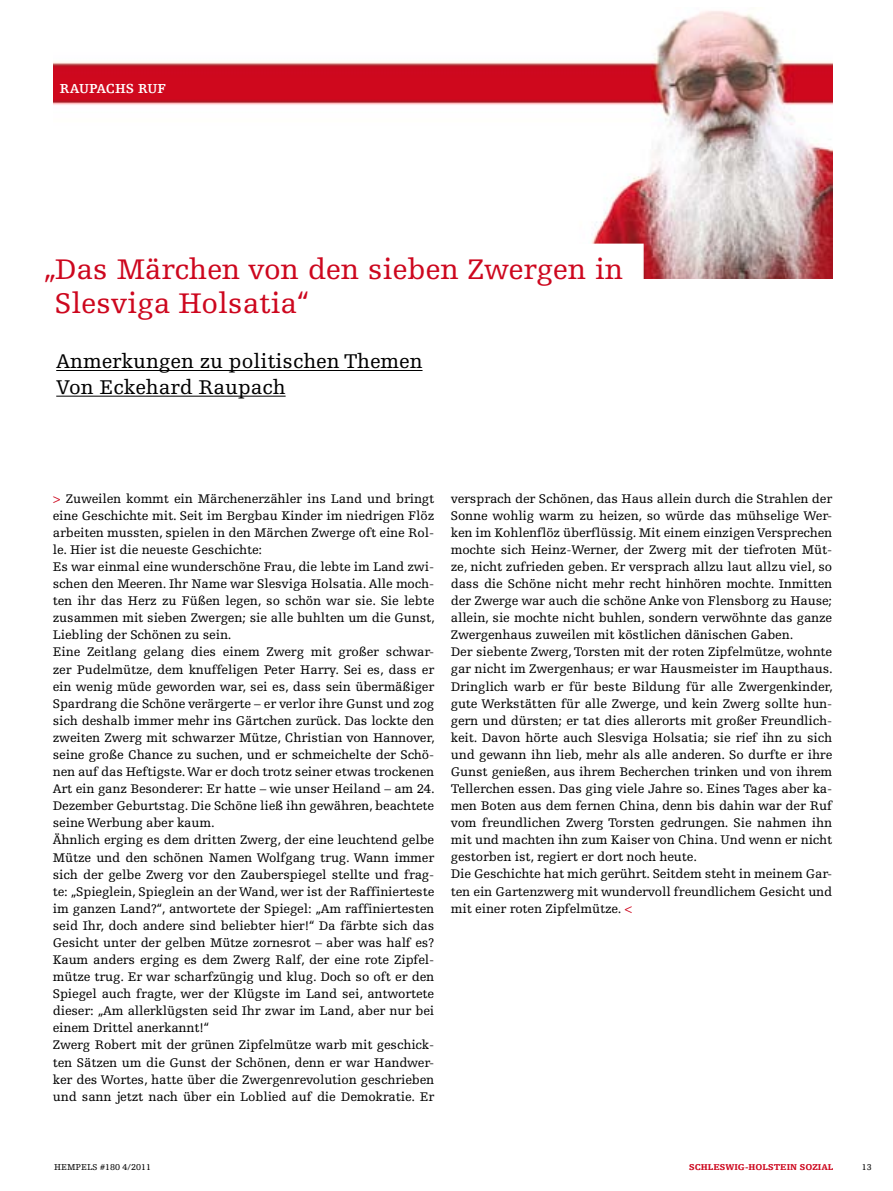
<style>
.page{position:relative;width:893px;height:1191px;background:#fff}
.page>*{position:absolute;margin:0;border:0;box-sizing:border-box;transform-origin:0 0}
.t1{font:30px/33px "Hempels Egyptienne";letter-spacing:-.005em;color:#cd071e}
.t2{font:21px/25.7px "Hempels Egyptienne";color:#000}
.t3{font:700 13.8px "Hempels Egyptienne";color:#fff}
.t4{font:13.2px/17.1px "Hempels Egyptienne";letter-spacing:-.01em;color:#000}
.t5{font:900 9px "Hempels Egyptienne";letter-spacing:.005em;color:#cd071e}
.t6{font:9px "Hempels Egyptienne";color:#000}
.s1{color:#cd071e}
</style>
<div class="page">
<img style="left:53px;top:11px;width:780px;height:267px">
<div style="left:53px;top:244px;width:591px;height:82px;background:#fff"></div>
<hr style="left:56px;top:370px;width:367px;height:1px;background:#000">
<hr style="left:56px;top:396px;width:230px;height:1px;background:#000">
<p class="t3" style="left:60px;top:81px;width:108px">RAUPACHS RUF</p>
<h1 class="t1" style="left:55px;top:254px;width:570px">Das Märchen von den sieben Zwergen in<br>Slesviga Holsatia“</h1>
<h2 class="t2" style="left:56px;top:348px;width:368px">Anmerkungen zu politischen Themen<br>Von Eckehard Raupach</h2>
<h1 class="t1" style="left:44px;top:252px;width:13px">„</h1>
<p class="t4" style="left:53px;top:490px;width:384px"><span class="s1">&gt;</span> Zuweilen kommt ein Märchenerzähler ins Land und bringt eine Geschichte mit. Seit im Bergbau Kinder im niedrigen Flöz arbeiten mussten, spielen in den Märchen Zwerge oft eine Rol&shy;le. Hier ist die neueste Geschichte:<br>Es war einmal eine wunderschöne Frau, die lebte im Land zwi&shy;schen den Meeren. Ihr Name war Slesviga Holsatia. Alle moch&shy;ten ihr das Herz zu Füßen legen, so schön war sie. Sie lebte zusammen mit sieben Zwergen; sie alle buhlten um die Gunst, Liebling der Schönen zu sein.<br>Eine Zeitlang gelang dies einem Zwerg mit großer schwar&shy;zer Pudelmütze, dem knuffeligen Peter Harry. Sei es, dass er ein wenig müde geworden war, sei es, dass sein übermäßiger Spardrang die Schöne verärgerte – er verlor ihre Gunst und zog sich deshalb immer mehr ins Gärtchen zurück. Das lockte den zweiten Zwerg mit schwarzer Mütze, Christian von Hannover, seine große Chance zu suchen, und er schmeichelte der Schö&shy;nen auf das Heftigste. War er doch trotz seiner etwas trockenen Art ein ganz Besonderer: Er hatte – wie unser Heiland – am 24.<br>Dezember Geburtstag. Die Schöne ließ ihn gewähren, beachtete seine Werbung aber kaum.<br>Ähnlich erging es dem dritten Zwerg, der eine leuchtend gelbe Mütze und den schönen Namen Wolfgang trug. Wann immer sich der gelbe Zwerg vor den Zauberspiegel stellte und frag&shy;te: „Spieglein, Spieglein an der Wand, wer ist der Raffinierteste im ganzen Land?“, antwortete der Spiegel: „Am raffiniertesten seid Ihr, doch andere sind beliebter hier!“ Da färbte sich das Gesicht unter der gelben Mütze zornesrot – aber was half es?<br>Kaum anders erging es dem Zwerg Ralf, der eine rote Zipfel&shy;mütze trug. Er war scharfzüngig und klug. Doch so oft er den Spiegel auch fragte, wer der Klügste im Land sei, antwortete dieser: „Am allerklügsten seid Ihr zwar im Land, aber nur bei einem Drittel anerkannt!“<br>Zwerg Robert mit der grünen Zipfelmütze warb mit geschick&shy;ten Sätzen um die Gunst der Schönen, denn er war Handwer&shy;ker des Wortes, hatte über die Zwergenrevolution geschrieben und sann jetzt nach über ein Loblied auf die Demokratie. Er</p>
<p class="t4" style="left:451px;top:490px;width:384px">versprach der Schönen, das Haus allein durch die Strahlen der Sonne wohlig warm zu heizen, so würde das mühselige Wer&shy;ken im Kohlenflöz überflüssig. Mit einem einzigen Versprechen mochte sich Heinz-Werner, der Zwerg mit der tiefroten Müt&shy;ze, nicht zufrieden geben. Er versprach allzu laut allzu viel, so dass die Schöne nicht mehr recht hinhören mochte. Inmitten der Zwerge war auch die schöne Anke von Flensborg zu Hause; allein, sie mochte nicht buhlen, sondern verwöhnte das ganze Zwergenhaus zuweilen mit köstlichen dänischen Gaben.<br>Der siebente Zwerg, Torsten mit der roten Zipfelmütze, wohnte gar nicht im Zwergenhaus; er war Hausmeister im Haupthaus.<br>Dringlich warb er für beste Bildung für alle Zwergenkinder, gute Werkstätten für alle Zwerge, und kein Zwerg sollte hun&shy;gern und dürsten; er tat dies allerorts mit großer Freundlich&shy;keit. Davon hörte auch Slesviga Holsatia; sie rief ihn zu sich und gewann ihn lieb, mehr als alle anderen. So durfte er ihre Gunst genießen, aus ihrem Becherchen trinken und von ihrem Tellerchen essen. Das ging viele Jahre so. Eines Tages aber ka&shy;men Boten aus dem fernen China, denn bis dahin war der Ruf vom freundlichen Zwerg Torsten gedrungen. Sie nahmen ihn mit und machten ihn zum Kaiser von China. Und wenn er nicht gestorben ist, regiert er dort noch heute.<br>Die Geschichte hat mich gerührt. Seitdem steht in meinem Gar&shy;ten ein Gartenzwerg mit wundervoll freundlichem Gesicht und mit einer roten Zipfelmütze. <span class="s1">&lt;</span></p>
<p class="t6" style="left:54px;top:1161px;width:99px">HEMPELS #180 4/2011</p>
<p class="t5" style="left:689px;top:1161px;width:146px">SCHLESWIG-HOLSTEIN SOZIAL</p>
<p class="t6" style="left:862px;top:1161px;width:12px">13</p>
</div>
